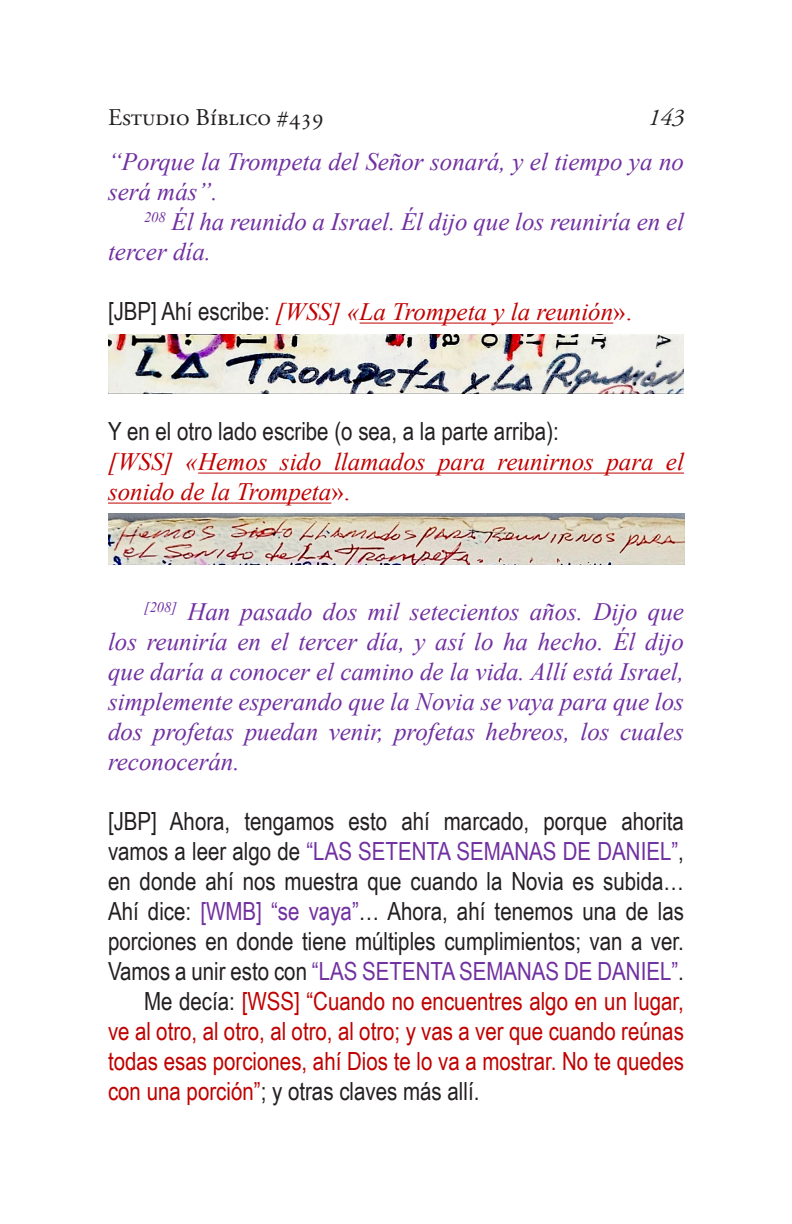
<style>
.page{position:relative;width:792px;height:1224px;background:#fff}
.page>*{position:absolute;margin:0;border:0;box-sizing:border-box;transform-origin:0 0}
.t1{font:italic 25px/30px "Times New Roman";color:#7030a0}
.t2{font:25px/30px "Arial Narrow";color:#231f20;text-align:justify}
.t3{font:25px/30px "Arial Narrow";color:#c00000;text-align:justify}
.t4{font:italic 25px/30px "Times New Roman";color:#c00000}
.t5{font:24px "Adobe Garamond Pro";color:#231f20}
.t6{font:italic 24px "Adobe Garamond Pro";color:#231f20}
.s1{font-family:"Arial Narrow";font-style:normal;color:#231f20}
.s2{font-style:normal}
.s3{color:#7030a0}
.s4{color:#231f20}
</style>
<div class="page">
<hr style="left:360px;top:323px;width:253px;height:1px;background:#c00000">
<hr style="left:198px;top:473px;width:486px;height:1px;background:#c00000">
<hr style="left:108px;top:503px;width:223px;height:1px;background:#c00000">
<img style="left:108px;top:334px;width:576px;height:60px">
<img style="left:108px;top:513px;width:576px;height:52px">
<p class="t5" style="left:108px;top:103px;width:218px">Estudio Bíblico #439</p>
<p class="t6" style="left:648px;top:103px;width:37px">143</p>
<p class="t1" style="left:108px;top:146px;width:578px">“Porque la Trompeta del Señor sonará, y el tiempo ya no será más”.</p>
<p class="t1" style="left:108px;top:206px;width:578px;text-indent:36px"><sup>208</sup> Él ha reunido a Israel. Él dijo que los reuniría en el tercer día.</p>
<p class="t4" style="left:108px;top:296px;width:526px"><span class="s1">[JBP] Ahí escribe:</span> [WSS] «La Trompeta y la reunión<span class="s2">».</span></p>
<p class="t2" style="left:108px;top:416px;width:452px">Y en el otro lado escribe (o sea, a la parte arriba):</p>
<p class="t4" style="left:108px;top:446px;width:577px">[WSS] «Hemos sido llamados para reunirnos para el sonido de la Trompeta<span class="s2">».</span></p>
<p class="t1" style="left:108px;top:596px;width:578px;text-align:justify;text-indent:36px"><sup>[208]</sup> Han pasado dos mil setecientos años. Dijo que los reuniría en el tercer día, y así lo ha hecho. Él dijo que daría a conocer el camino de la vida. Allí está Israel, simplemente esperando que la Novia se vaya para que los dos profetas puedan venir, profetas hebreos, los cuales reconocerán.</p>
<p class="t2" style="left:108px;top:806px;width:578px">[JBP] Ahora, tengamos esto ahí marcado, porque ahorita vamos a leer algo de <span class="s3">“LAS SETENTA SEMANAS DE DANIEL”</span>, en donde ahí nos muestra que cuando la Novia es subida… Ahí dice: <span class="s3">[WMB] “se vaya”</span>… Ahora, ahí tenemos una de las porciones en donde tiene múltiples cumplimientos; van a ver.<br>Vamos a unir esto con <span class="s3">“LAS SETENTA SEMANAS DE DANIEL”</span>.</p>
<p class="t3" style="left:108px;top:986px;width:578px;text-indent:36px"><span class="s4">Me decía:</span> [WSS] “Cuando no encuentres algo en un lugar, ve al otro, al otro, al otro, al otro; y vas a ver que cuando reúnas todas esas porciones, ahí Dios te lo va a mostrar. No te quedes con una porción”<span class="s4">; y otras claves más allí.</span></p>
</div>
